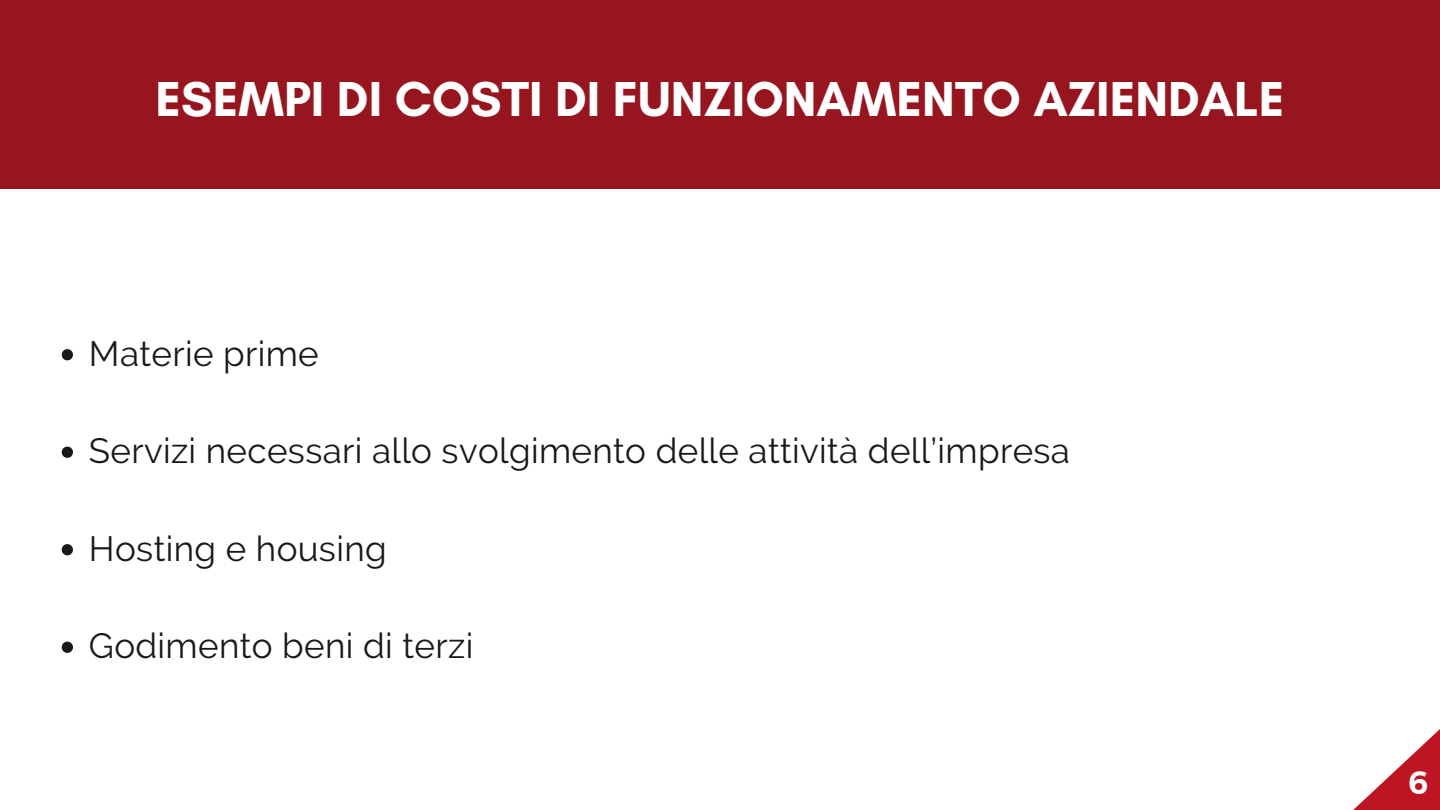
<style>
.page{position:relative;width:1440px;height:810px;background:#96151f}
.page>*{position:absolute;margin:0;border:0;box-sizing:border-box;transform-origin:0 0}
.t1{font:700 50px "Glacial Indifference";color:#fff}
.t2{font:35px "Raleway";letter-spacing:.01em;color:#191919}
.t3{font:700 32px "Kief Montaser Semi";color:#fff}
</style>
<div class="page">
<div style="left:0;top:189px;width:1440px;height:621px;background:#fff"></div>
<svg style="left:62px;top:349px;width:11px;height:11px"></svg>
<svg style="left:62px;top:447px;width:11px;height:11px"></svg>
<svg style="left:62px;top:544px;width:11px;height:11px"></svg>
<svg style="left:62px;top:642px;width:11px;height:11px"></svg>
<svg style="left:1353px;top:729px;width:87px;height:81px"></svg>
<h1 class="t1" style="left:156px;top:69px;width:1130px">ESEMPI DI COSTI DI FUNZIONAMENTO AZIENDALE</h1>
<p class="t2" style="left:89px;top:333px;width:231px">Materie prime</p>
<p class="t2" style="left:89px;top:430px;width:983px">Servizi necessari allo svolgimento delle attività dell’impresa</p>
<p class="t2" style="left:89px;top:528px;width:299px">Hosting e housing</p>
<p class="t2" style="left:89px;top:625px;width:386px">Godimento beni di terzi</p>
<p class="t3" style="left:1409px;top:763px;width:22px">6</p>
</div>
